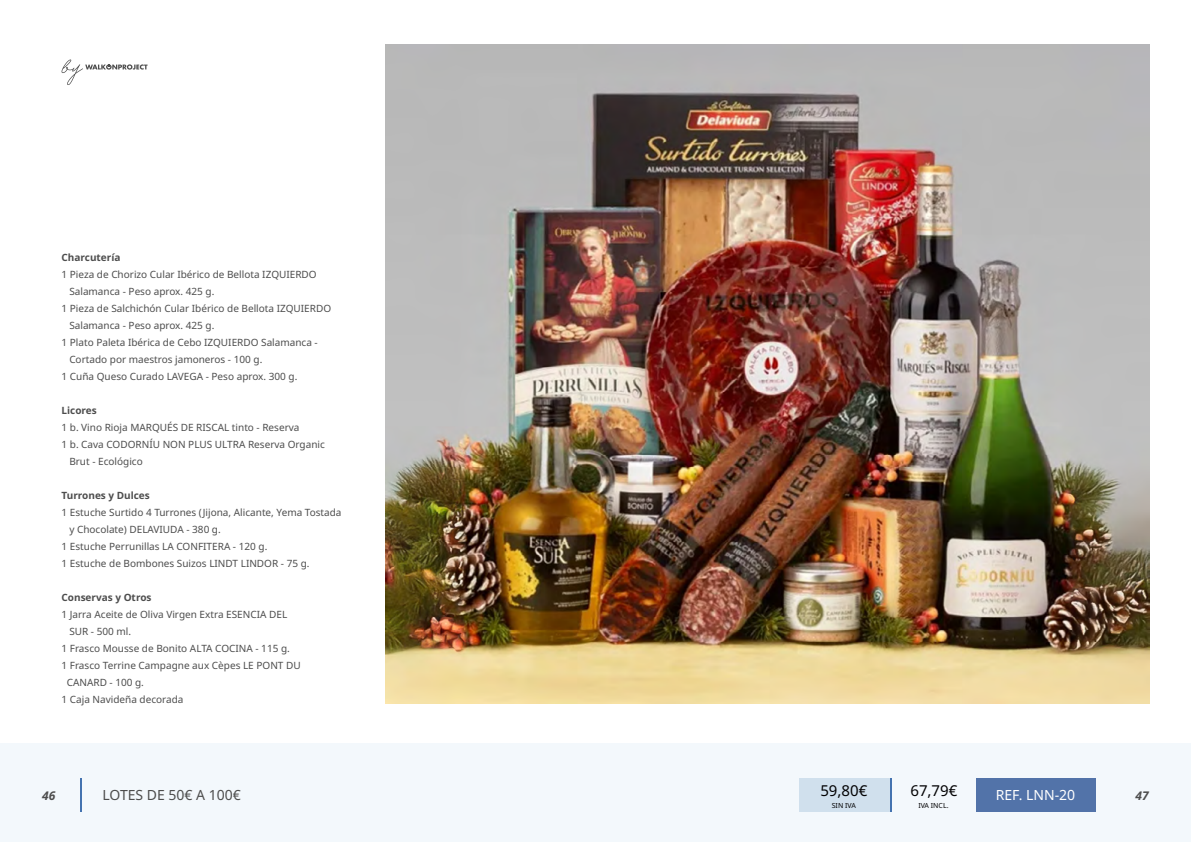
<style>
.page{position:relative;width:1191px;height:842px;background:#fff}
.page>*{position:absolute;margin:0;border:0;box-sizing:border-box;transform-origin:0 0}
.t1{font:15px "Noto Sans";color:#020203}
.t2{font:14px "Noto Sans";color:#4d4d4d}
.t3{font:14px "Noto Sans";color:#fff}
.t4{font:italic 700 12px "Noto Sans";color:#4d4d4d}
.t5{font:10px "Noto Sans";color:#4d4d4d}
.t6{font:700 10px "Noto Sans";color:#4d4d4d}
.t7{font:7px "Noto Sans";color:#020203}
</style>
<div class="page">
<div style="left:0;top:744px;width:1191px;height:98px;background:#f3f8fc"></div>
<svg style="left:62px;top:60px;width:85px;height:25px"></svg>
<div style="left:975px;top:778px;width:120px;height:34px;background:#5273a9"></div>
<div style="left:799px;top:778px;width:91px;height:34px;background:#d0e0ed"></div>
<img style="left:386px;top:44px;width:763px;height:659px">
<hr style="left:890px;top:778px;width:1px;height:34px;background:#4473b0">
<hr style="left:80px;top:778px;width:1px;height:34px;background:#4473b0">
<p class="t6" style="left:62px;top:252px;width:60px">Charcutería</p>
<p class="t5" style="left:62px;top:269px;width:257px">1 Pieza de Chorizo Cular Ibérico de Bellota IZQUIERDO</p>
<p class="t5" style="left:69px;top:286px;width:147px">Salamanca - Peso aprox. 425 g.</p>
<p class="t5" style="left:62px;top:303px;width:271px">1 Pieza de Salchichón Cular Ibérico de Bellota IZQUIERDO</p>
<p class="t5" style="left:69px;top:320px;width:147px">Salamanca - Peso aprox. 425 g.</p>
<p class="t5" style="left:62px;top:337px;width:258px">1 Plato Paleta Ibérica de Cebo IZQUIERDO Salamanca -</p>
<p class="t5" style="left:69px;top:354px;width:195px">Cortado por maestros jamoneros - 100 g.</p>
<p class="t5" style="left:62px;top:371px;width:237px">1 Cuña Queso Curado LAVEGA - Peso aprox. 300 g.</p>
<p class="t6" style="left:62px;top:405px;width:37px">Licores</p>
<p class="t5" style="left:62px;top:422px;width:239px">1 b. Vino Rioja MARQUÉS DE RISCAL tinto - Reserva</p>
<p class="t5" style="left:62px;top:439px;width:265px">1 b. Cava CODORNÍU NON PLUS ULTRA Reserva Organic</p>
<p class="t5" style="left:69px;top:456px;width:75px">Brut - Ecológico</p>
<p class="t6" style="left:62px;top:490px;width:90px">Turrones y Dulces</p>
<p class="t5" style="left:62px;top:507px;width:281px">1 Estuche Surtido 4 Turrones (Jijona, Alicante, Yema Tostada</p>
<p class="t5" style="left:69px;top:524px;width:153px">y Chocolate) DELAVIUDA - 380 g.</p>
<p class="t5" style="left:62px;top:541px;width:207px">1 Estuche Perrunillas LA CONFITERA - 120 g.</p>
<p class="t5" style="left:62px;top:558px;width:250px">1 Estuche de Bombones Suizos LINDT LINDOR - 75 g.</p>
<p class="t6" style="left:62px;top:592px;width:91px">Conservas y Otros</p>
<p class="t5" style="left:62px;top:609px;width:227px">1 Jarra Aceite de Oliva Virgen Extra ESENCIA DEL</p>
<p class="t5" style="left:69px;top:626px;width:63px">SUR - 500 ml.</p>
<p class="t5" style="left:62px;top:643px;width:230px">1 Frasco Mousse de Bonito ALTA COCINA - 115 g.</p>
<p class="t5" style="left:62px;top:660px;width:241px">1 Frasco Terrine Campagne aux Cèpes LE PONT DU</p>
<p class="t5" style="left:67px;top:677px;width:79px">CANARD - 100 g.</p>
<p class="t5" style="left:62px;top:694px;width:124px">1 Caja Navideña decorada</p>
<h1 class="t1" style="left:820px;top:782px;width:48px">59,80€</h1>
<h1 class="t1" style="left:910px;top:782px;width:48px">67,79€</h1>
<h2 class="t3" style="left:995px;top:787px;width:81px">REF. LNN-20</h2>
<p class="t7" style="left:918px;top:801px;width:32px">IVA INCL.</p>
<h2 class="t2" style="left:102px;top:787px;width:140px">LOTES DE 50€ A 100€</h2>
<p class="t4" style="left:42px;top:787px;width:15px">46</p>
<p class="t4" style="left:1135px;top:787px;width:15px">47</p>
<p class="t7" style="left:831px;top:801px;width:26px">SIN IVA</p>
</div>
